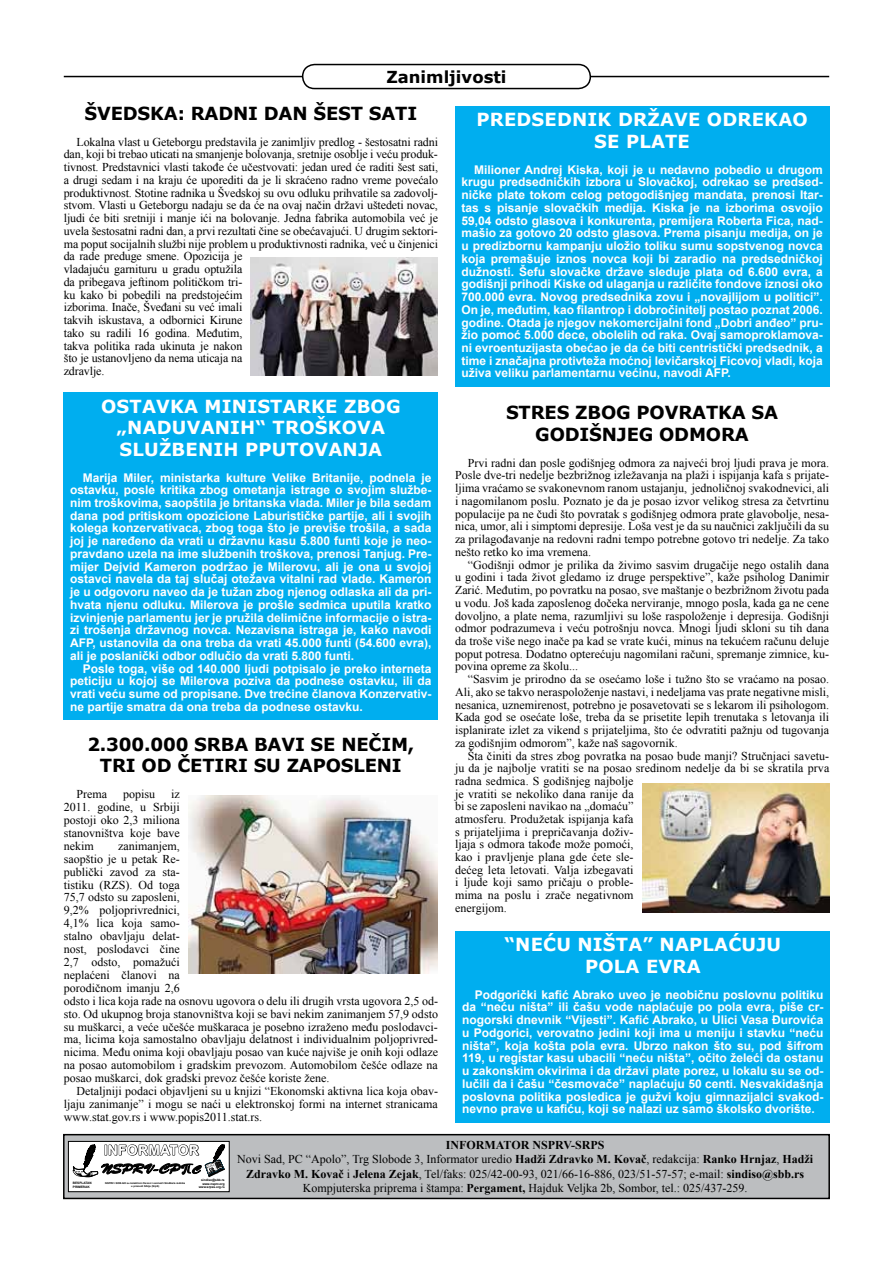
<style>
.page{position:relative;width:893px;height:1263px;background:#fff}
.page>*{position:absolute;margin:0;border:0;box-sizing:border-box;transform-origin:0 0}
.t1{font:700 18px/21.6px "Verdana";letter-spacing:.01em;color:#fff;text-align:center}
.t2{font:700 18px/21.6px "Verdana";letter-spacing:-.01em;color:#000;text-align:center}
.t3{font:700 16.5px "Verdana";color:#000}
.t4{font:700 13.8px "Arial";letter-spacing:.02em;color:#fff}
.t5{font:12px/12.8px "Times New Roman";color:#000;text-align:justify}
.t6{font:700 12px/12.8px "Arial";color:#fff;text-align:justify}
.t7{font:700 3.15px/3.8px "Arial";color:#000}
.t8{font:700 2.55px/3px "Arial";color:#000;text-align:center}
.s1{font-size:3px}
.s2{font-weight:700}
</style>
<div class="page">
<div style="left:63px;top:1134px;width:767px;height:65px;background:#bcbec0;border:2px solid #000"></div>
<div style="left:68px;top:1141px;width:162px;height:51px;background:#fff;border:1px solid #000"></div>
<div style="left:64px;top:393px;width:374px;height:327px;background:#00aeef"></div>
<div style="left:455px;top:106px;width:374px;height:281px;background:#00aeef"></div>
<div style="left:456px;top:931px;width:374px;height:192px;background:#00aeef"></div>
<hr style="left:64px;top:76px;width:765px;height:1px;background:#000">
<div style="left:303px;top:65px;width:287px;height:24px;background:#fff;border-radius:12px"></div>
<div style="left:302px;top:64px;width:289px;height:25px;border:2px solid #000;border-radius:12px"></div>
<svg style="left:73px;top:1140px;width:152px;height:37px"></svg>
<img style="left:642px;top:783px;width:187px;height:129px">
<img style="left:251px;top:258px;width:187px;height:118px">
<img style="left:188px;top:795px;width:250px;height:178px">
<h2 class="t3" style="left:386px;top:66px;width:122px">Zanimljivosti</h2>
<h1 class="t2" style="left:85px;top:102px;width:334px">ŠVEDSKA: RADNI DAN ŠEST SATI</h1>
<p class="t5" style="left:64px;top:135px;width:376px;text-align:left;text-indent:13px">Lokalna vlast u Geteborgu predstavila je zanimljiv predlog - šestosatni radni dan, koji bi trebao uticati na smanjenje bolovanja, sretnije osoblje i veću produk&shy;tivnost. Predstavnici vlasti takođe će učestvovati: jedan ured će raditi šest sati, a drugi sedam i na kraju će uporediti da je li skraćeno radno vreme povećalo produktivnost. Stotine radnika u Švedskoj su ovu odluku prihvatile sa zadovolj&shy;stvom. Vlasti u Geteborgu nadaju se da će na ovaj način državi uštedeti novac, ljudi će biti sretniji i manje ići na bolovanje. Jedna fabrika automobila već je uvela šestosatni radni dan, a prvi rezultati čine se obećavajući. U drugim sektori&shy;ma poput socijalnih službi nije problem u produktivnosti radnika, već u činjenici da rade preduge smene. Opozicija je<br>vladajuću garnituru u gradu optužila<br>da pribegava jeftinom političkom tri-<br>ku kako bi pobedili na predstojećim<br>izborima. Inače, Šveđani su već imali<br>takvih iskustava, a odbornici Kirune<br>tako su radili 16 godina. Međutim,<br>takva politika rada ukinuta je nakon<br>što je ustanovljeno da nema uticaja na<br>zdravlje.</p>
<h1 class="t1" style="left:101px;top:395px;width:301px">OSTAVKA MINISTARKE ZBOG „NADUVANIH“ TROŠKOVA<br>SLUŽBENIH PPUTOVANJA</h1>
<p class="t6" style="left:70px;top:471px;width:363px;text-indent:13px">Marija Miler, ministarka kulture Velike Britanije, podnela je ostavku, posle kritika zbog ometanja istrage o svojim službe&shy;nim troškovima, saopštila je britanska vlada. Miler je bila sedam dana pod pritiskom opozicione Laburističke partije, ali i svojih kolega konzervativaca, zbog toga što je previše trošila, a sada joj je naređeno da vrati u državnu kasu 5.800 funti koje je neo&shy;pravdano uzela na ime službenih troškova, prenosi Tanjug. Pre&shy;mijer Dejvid Kameron podržao je Milerovu, ali je ona u svojoj ostavci navela da taj slučaj otežava vitalni rad vlade. Kameron je u odgovoru naveo da je tužan zbog njenog odlaska ali da pri&shy;hvata njenu odluku. Milerova je prošle sedmica uputila kratko izvinjenje parlamentu jer je pružila delimične informacije o istra&shy;zi trošenja državnog novca. Nezavisna istraga je, kako navodi AFP, ustanovila da ona treba da vrati 45.000 funti (54.600 evra), ali je poslanički odbor odlučio da vrati 5.800 funti.</p>
<p class="t6" style="left:70px;top:662px;width:363px;text-indent:13px">Posle toga, više od 140.000 ljudi potpisalo je preko interneta peticiju u kojoj se Milerova poziva da podnese ostavku, ili da vrati veću sume od propisane. Dve trećine članova Konzervativ&shy;ne partije smatra da ona treba da podnese ostavku.</p>
<h1 class="t2" style="left:87px;top:733px;width:329px">2.300.000 SRBA BAVI SE NEČIM,<br>TRI OD ČETIRI SU ZAPOSLENI</h1>
<p class="t5" style="left:77px;top:788px;width:32px">Prema</p>
<p class="t5" style="left:123px;top:788px;width:34px">popisu</p>
<p class="t5" style="left:64px;top:788px;width:117px;text-indent:107px">iz 2011. godine, u Srbiji postoji oko 2,3 miliona stanovništva koje bave nekim</p>
<p class="t5" style="left:64px;top:839px;width:376px;text-align:left;text-indent:54px">zanimanjem,<br>saopštio je u petak Re-<br>publički zavod za sta-<br>tistiku (RZS). Od toga<br>75,7 odsto su zaposleni,<br>9,2% poljoprivrednici,<br>4,1% lica koja samo-<br>stalno obavljaju delat-<br>nost, poslodavci čine<br>2,7 odsto, pomažući<br>neplaćeni članovi na<br>porodičnom imanju 2,6<br>odsto i lica koja rade na osnovu ugovora o delu ili drugih vrsta ugovora 2,5 od&shy;sto. Od ukupnog broja stanovništva koji se bavi nekim zanimanjem 57,9 odsto su muškarci, a veće učešće muškaraca je posebno izraženo među poslodavci&shy;ma, licima koja samostalno obavljaju delatnost i individualnim poljoprivred&shy;nicima. Među onima koji obavljaju posao van kuće najviše je onih koji odlaze na posao automobilom i gradskim prevozom. Automobilom češće odlaze na posao muškarci, dok gradski prevoz češće koriste žene.</p>
<p class="t5" style="left:64px;top:1084px;width:376px;text-indent:13px">Detaljniji podaci objavljeni su u knjizi “Ekonomski aktivna lica koja obav&shy;ljaju zanimanje” i mogu se naći u elektronskoj formi na internet stranicama www.stat.gov.rs i www.popis2011.stat.rs.</p>
<h1 class="t1" style="left:476px;top:109px;width:333px">PREDSEDNIK DRŽAVE ODREKAO<br>SE PLATE</h1>
<p class="t6" style="left:461px;top:163px;width:363px;text-indent:13px">Milioner Andrej Kiska, koji je u nedavno pobedio u drugom krugu predsedničkih izbora u Slovačkoj, odrekao se predsed&shy;ničke plate tokom celog petogodišnjeg mandata, prenosi Itar&shy;tas s pisanje slovačkih medija. Kiska je na izborima osvojio 59,04 odsto glasova i konkurenta, premijera Roberta Fica, nad&shy;mašio za gotovo 20 odsto glasova. Prema pisanju medija, on je u predizbornu kampanju uložio toliku sumu sopstvenog novca koja premašuje iznos novca koji bi zaradio na predsedničkoj dužnosti. Šefu slovačke države sleduje plata od 6.600 evra, a godišnji prihodi Kiske od ulaganja u različite fondove iznosi oko 700.000 evra. Novog predsednika zovu i „novajlijom u politici”.<br>On je, međutim, kao filantrop i dobročinitelj postao poznat 2006. godine. Otada je njegov nekomercijalni fond „Dobri anđeo” pru&shy;žio pomoć 5.000 dece, obolelih od raka. Ovaj samoproklamova&shy;ni evroentuzijasta obećao je da će biti centristički predsednik, a time i značajna protivteža moćnoj levičarskoj Ficovoj vladi, koja uživa veliku parlamentarnu većinu, navodi AFP.</p>
<h1 class="t2" style="left:506px;top:401px;width:274px">STRES ZBOG POVRATKA SA<br>GODIŠNJEG ODMORA</h1>
<p class="t5" style="left:455px;top:456px;width:376px;text-indent:13px">Prvi radni dan posle godišnjeg odmora za najveći broj ljudi prava je mora.<br>Posle dve-tri nedelje bezbrižnog izležavanja na plaži i ispijanja kafa s prijate&shy;ljima vraćamo se svakonevnom ranom ustajanju, jednoličnoj svakodnevici, ali i nagomilanom poslu. Poznato je da je posao izvor velikog stresa za četvrtinu populacije pa ne čudi što povratak s godišnjeg odmora prate glavobolje, nesa&shy;nica, umor, ali i simptomi depresije. Loša vest je da su naučnici zaključili da su za prilagođavanje na redovni radni tempo potrebne gotovo tri nedelje. Za tako nešto retko ko ima vremena.</p>
<p class="t5" style="left:455px;top:558px;width:376px;text-indent:13px">“Godišnji odmor je prilika da živimo sasvim drugačije nego ostalih dana u godini i tada život gledamo iz druge perspektive”, kaže psiholog Danimir Zarić. Međutim, po povratku na posao, sve maštanje o bezbrižnom životu pada u vodu. Još kada zaposlenog dočeka nerviranje, mnogo posla, kada ga ne cene dovoljno, a plate nema, razumljivi su loše raspoloženje i depresija. Godišnji odmor podrazumeva i veću potrošnju novca. Mnogi ljudi skloni su tih dana da troše više nego inače pa kad se vrate kući, minus na tekućem računu deluje poput potresa. Dodatno opterećuju nagomilani računi, spremanje zimnice, ku&shy;povina opreme za školu...</p>
<p class="t5" style="left:455px;top:673px;width:376px;text-indent:13px">“Sasvim je prirodno da se osećamo loše i tužno što se vraćamo na posao.<br>Ali, ako se takvo neraspoloženje nastavi, i nedeljama vas prate negativne misli, nesanica, uznemirenost, potrebno je posavetovati se s lekarom ili psihologom.<br>Kada god se osećate loše, treba da se prisetite lepih trenutaka s letovanja ili isplanirate izlet za vikend s prijateljima, što će odvratiti pažnju od tugovanja za godišnjim odmorom”, kaže naš sagovornik.</p>
<p class="t5" style="left:455px;top:749px;width:376px;text-align:left;text-indent:13px">Šta činiti da stres zbog povratka na posao bude manji? Stručnjaci savetu&shy;ju da je najbolje vratiti se na posao sredinom nedelje da bi se skratila prva radna sedmica. S godišnjeg najbolje<br>je vratiti se nekoliko dana ranije da<br>bi se zaposleni navikao na „domaću”<br>atmosferu. Produžetak ispijanja kafa<br>s prijateljima i prepričavanja doživ-<br>ljaja s odmora takođe može pomoći,<br>kao i pravljenje plana gde ćete sle-<br>dećeg leta letovati. Valja izbegavati<br>i ljude koji samo pričaju o proble-<br>mima na poslu i zrače negativnom<br>energijom.</p>
<h1 class="t1" style="left:504px;top:933px;width:278px">“NEĆU NIŠTA” NAPLAĆUJU<br>POLA EVRA</h1>
<p class="t6" style="left:462px;top:988px;width:363px;text-indent:13px">Podgorički kafić Abrako uveo je neobičnu poslovnu politiku da “neću ništa” ili čašu vode naplaćuje po pola evra, piše cr&shy;nogorski dnevnik “Vijesti”. Kafić Abrako, u Ulici Vasa Đurovića u Podgorici, verovatno jedini koji ima u meniju i stavku “neću ništa”, koja košta pola evra. Ubrzo nakon što su, pod šifrom 119, u registar kasu ubacili “neću ništa”, očito želeći da ostanu u zakonskim okvirima i da državi plate porez, u lokalu su se od&shy;lučili da i čašu “česmovače” naplaćuju 50 centi. Nesvakidašnja poslovna politika posledica je gužvi koju gimnazijalci svakod&shy;nevno prave u kafiću, koji se nalazi uz samo školsko dvorište.</p>
<p class="t4" style="left:104px;top:1141px;width:97px">INFORMATOR</p>
<p class="t7" style="left:73px;top:1181px;width:20px">BESPLATAN<br>PRIMERAK</p>
<p class="t7" style="left:199px;top:1178px;width:27px;text-align:right">sindiso@sbb.rs www.nsprv.org www.srpss.<span class="s1">org.rs</span></p>
<p class="t8" style="left:105px;top:1182px;width:82px">NSPRV i SOB-GO su kolektivni članovi i osnivači Sindikata radnika u prosveti Srbije (SrpS)</p>
<p class="t5" style="left:237px;top:1137px;width:577px;line-height:14.4px;text-align:center"><span class="s2">Informator NSPRV-SRPS<br></span>Novi Sad, PC “Apolo”, Trg Slobode 3, Informator uredio <span class="s2">Hadži Zdravko M. Kovač</span>, redakcija: <span class="s2">Ranko Hrnjaz</span>, <span class="s2">Hadži Zdravko M. Kovač</span> i <span class="s2">Jelena Zejak</span>, Tel/faks: 025/42-00-93, 021/66-16-886, 023/51-57-57; e-mail: <span class="s2">sindiso@sbb.rs </span>Kompjuterska priprema i štampa: <span class="s2">Pergament,</span> Hajduk Veljka 2b, Sombor, tel.: 025/437-259.</p>
</div>
